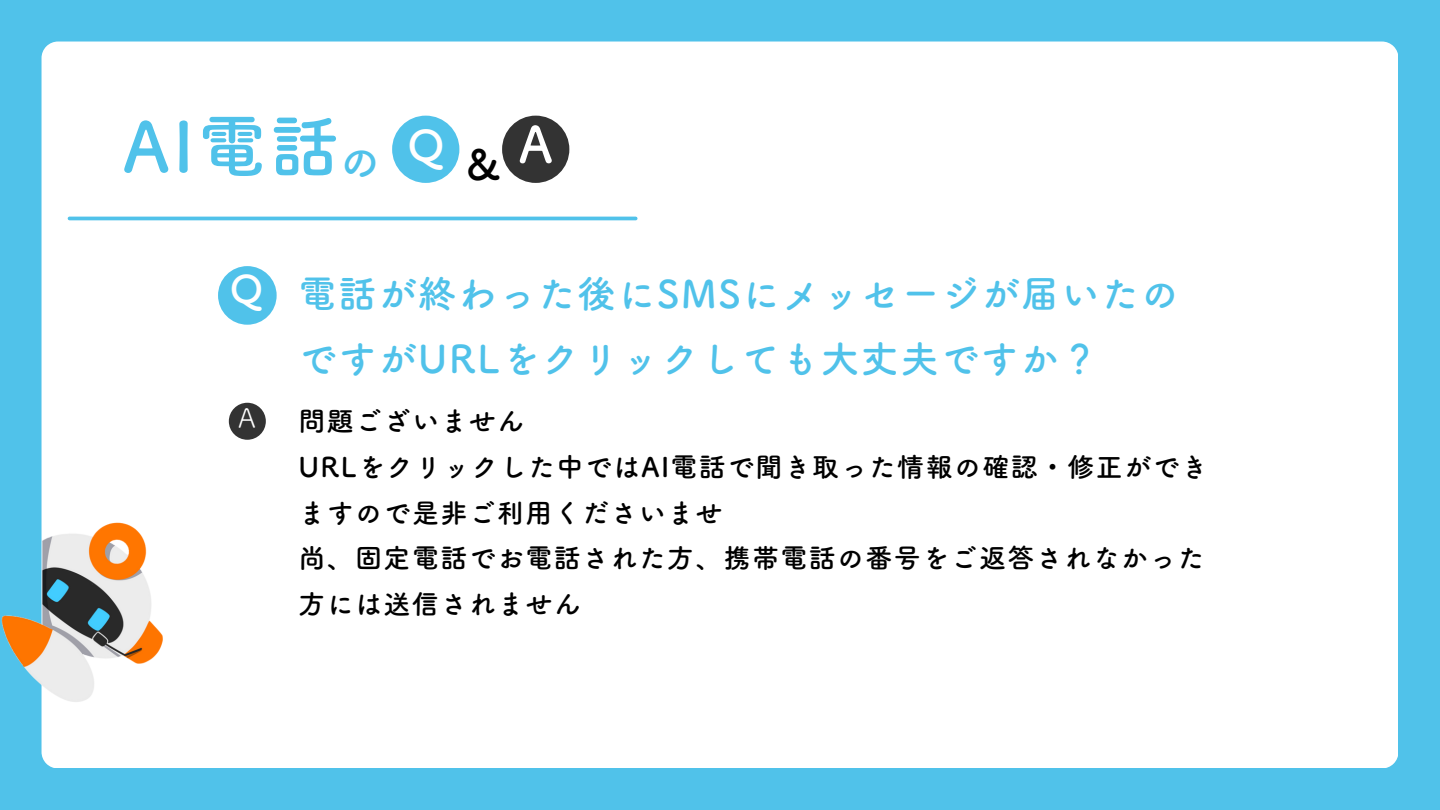
<style>
.page{position:relative;width:1440px;height:810px;background:#50c2ea}
.page>*{position:absolute;margin:0;border:0;box-sizing:border-box;transform-origin:0 0}
.t1{font:69.3px "Canva Tsuku A Rd Gothic Std B";color:#50c2ea}
.t2{font:50.3px "Canva Tsuku A Rd Gothic Std B";color:#fff}
.t3{font:42.2px "Canva Tsuku A Rd Gothic Std B";color:#fff}
.t4{font:41.6px "Canva Tsuku A Rd Gothic Std B";color:#50c2ea}
.t5{font:41.6px "Canva Tsuku A Rd Gothic Std B";color:#000}
.t6{font:38px/64.5px "Canva Tsuku A Rd Gothic Std B";letter-spacing:.05em;color:#50c2ea}
.t7{font:38px "Canva Tsuku A Rd Gothic Std B";color:#fff}
.t8{font:27px/45.8px "Canva Tsuku A Rd Gothic Std B";letter-spacing:.05em;color:#000}
.t9{font:27px "Canva Tsuku A Rd Gothic Std R";color:#fff}
</style>
<div class="page">
<div style="left:42px;top:42px;width:1356px;height:726px;background:#fff"></div>
<img style="left:1px;top:522px;width:163px;height:182px">
<div style="left:392px;top:116px;width:67px;height:67px;background:#50c2ea;border-radius:50%"></div>
<div style="left:502px;top:116px;width:67px;height:67px;background:#333;border-radius:50%"></div>
<hr style="left:70px;top:217px;width:566px;height:3px;background:#50c2ea">
<div style="left:218px;top:266px;width:59px;height:59px;background:#50c2ea;border-radius:50%"></div>
<div style="left:229px;top:403px;width:37px;height:37px;background:#333;border-radius:50%"></div>
<h1 class="t1" style="left:123px;top:111px;width:218px">AI電話</h1>
<p class="t3" style="left:408px;top:124px;width:39px">Q</p>
<p class="t2" style="left:519px;top:119px;width:35px">A</p>
<p class="t4" style="left:340px;top:140px;width:43px">の</p>
<p class="t5" style="left:466px;top:143px;width:36px">&amp;</p>
<p class="t7" style="left:230px;top:270px;width:35px">Q</p>
<p class="t6" style="left:299px;top:262px;width:882px">電話が終わった後にSMSにメッセージが届いたのですがURLをクリックしても大丈夫ですか？</p>
<p class="t9" style="left:238px;top:404px;width:19px">A</p>
<h2 class="t8" style="left:299px;top:398px;width:911px">問題ございません<br>URLをクリックした中ではAI電話で聞き取った情報の確認・修正ができますので是非ご利用くださいませ<br>尚、固定電話でお電話された方、携帯電話の番号をご返答されなかった方には送信されません</h2>
</div>
